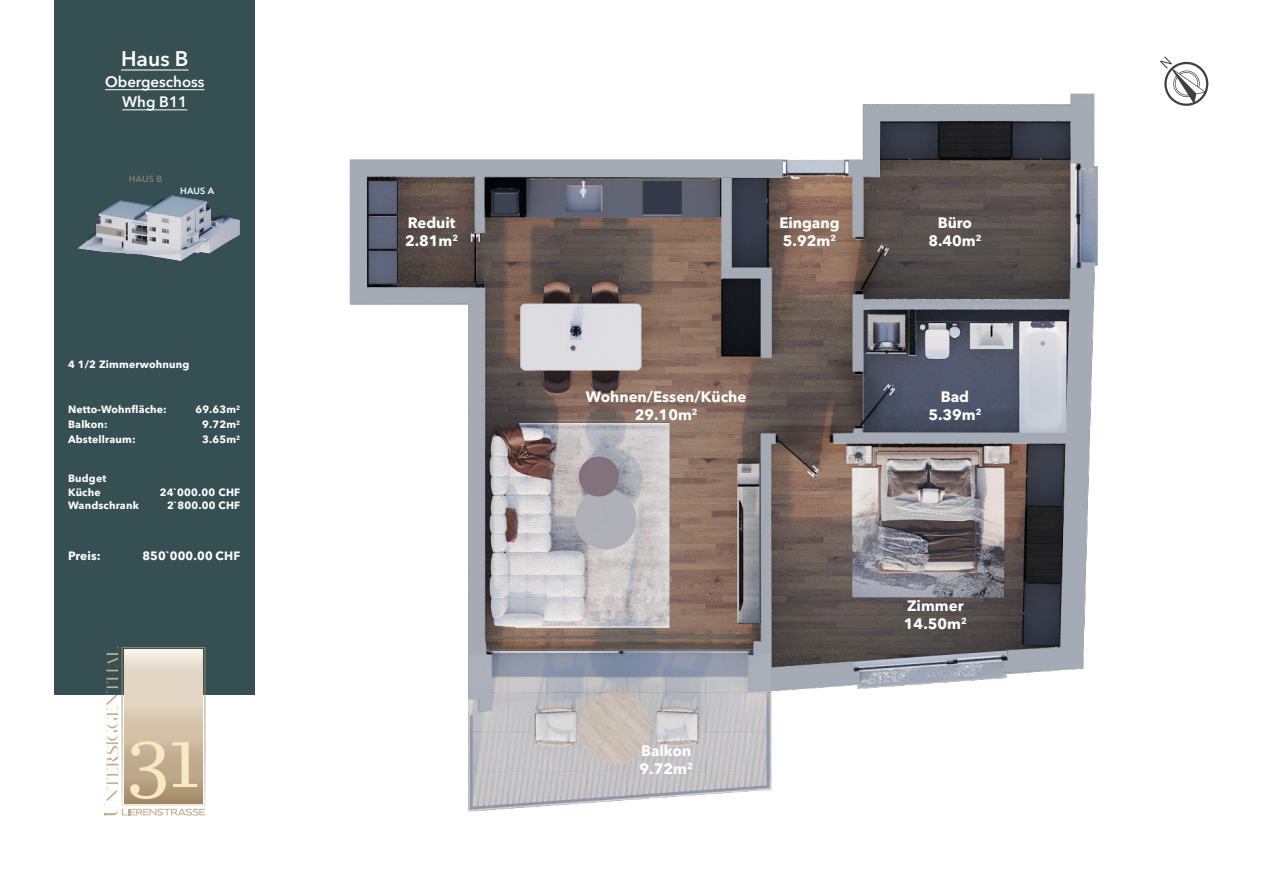
<style>
.page{position:relative;width:1263px;height:893px;background:#fff}
.page>*{position:absolute;margin:0;border:0;box-sizing:border-box;transform-origin:0 0}
.text_black{font:600 21px "Avenir Next Cyr";color:#fff}
.t1{font:700 15px "Avenir Next Cyr";color:#fff}
.text_black-2{font:600 15px "Avenir Next Cyr";color:#fff}
.text_black-3{font:700 12px "Avenir Next Cyr";letter-spacing:.015em;color:#fff}
.text_black-4{font:700 10.5px "Avenir Next Cyr";letter-spacing:.015em;color:#fff}
.text_black-5{font:600 9px "Avenir Next Cyr";color:#867b72}
.text_black-6{font:600 9px "Avenir Next Cyr";color:#fff}
</style>
<div class="page">
<img style="left:253px;top:80px;width:956px;height:732px">
<div style="left:54px;top:0;width:201px;height:694px;background:#354f52"></div>
<hr style="left:105px;top:89px;width:99px;height:1px;background:#fff">
<hr style="left:122px;top:109px;width:65px;height:1px;background:#fff">
<hr style="left:121px;top:69px;width:67px;height:2px;background:#fff">
<svg style="left:104px;top:647px;width:101px;height:169px"></svg>
<img style="left:77px;top:195px;width:163px;height:66px">
<svg style="left:96px;top:225px;width:28px;height:13px"></svg>
<svg style="left:1160px;top:56px;width:48px;height:50px"></svg>
<p class="text_black" style="left:121px;top:46px;width:69px">Haus B</p>
<p class="text_black-2" style="left:105px;top:73px;width:101px">Obergeschoss</p>
<p class="text_black-2" style="left:122px;top:93px;width:67px">Whg B11</p>
<p class="text_black-5" style="left:129px;top:173px;width:35px">HAUS B</p>
<p class="text_black-6" style="left:180px;top:185px;width:35px">HAUS A</p>
<p class="text_black-4" style="left:68px;top:358px;width:123px">4 1/2 Zimmerwohnung</p>
<p class="text_black-4" style="left:68px;top:403px;width:100px">Netto-Wohnfläche:</p>
<p class="text_black-4" style="left:195px;top:403px;width:46px">69.63m<sup>2</sup></p>
<p class="text_black-4" style="left:68px;top:418px;width:41px">Balkon:</p>
<p class="text_black-4" style="left:202px;top:418px;width:40px">9.72m<sup>2</sup></p>
<p class="text_black-4" style="left:68px;top:433px;width:69px">Abstellraum:</p>
<p class="text_black-4" style="left:202px;top:433px;width:40px">3.65m<sup>2</sup></p>
<p class="text_black-4" style="left:68px;top:472px;width:40px">Budget</p>
<p class="text_black-4" style="left:68px;top:486px;width:34px">Küche</p>
<p class="text_black-4" style="left:160px;top:486px;width:82px">24`000.00 CHF</p>
<p class="text_black-4" style="left:68px;top:499px;width:72px">Wandschrank</p>
<p class="text_black-4" style="left:167px;top:499px;width:75px">2`800.00 CHF</p>
<p class="text_black-3" style="left:68px;top:549px;width:34px">Preis:</p>
<p class="text_black-3" style="left:142px;top:549px;width:99px">850`000.00 CHF</p>
<p class="t1" style="left:408px;top:214px;width:49px">Reduit</p>
<p class="t1" style="left:405px;top:232px;width:55px">2.81m<sup>2</sup></p>
<p class="t1" style="left:779px;top:214px;width:62px">Eingang</p>
<p class="t1" style="left:783px;top:232px;width:55px">5.92m<sup>2</sup></p>
<p class="t1" style="left:586px;top:387px;width:162px">Wohnen/Essen/Küche</p>
<p class="t1" style="left:635px;top:405px;width:64px">29.10m<sup>2</sup></p>
<p class="t1" style="left:938px;top:214px;width:36px">Büro</p>
<p class="t1" style="left:928px;top:232px;width:55px">8.40m<sup>2</sup></p>
<p class="t1" style="left:941px;top:387px;width:30px">Bad</p>
<p class="t1" style="left:928px;top:405px;width:55px">5.39m<sup>2</sup></p>
<p class="t1" style="left:641px;top:741px;width:52px">Balkon</p>
<p class="t1" style="left:640px;top:759px;width:55px">9.72m<sup>2</sup></p>
<p class="t1" style="left:907px;top:596px;width:58px">Zimmer</p>
<p class="t1" style="left:904px;top:614px;width:64px">14.50m<sup>2</sup></p>
</div>
